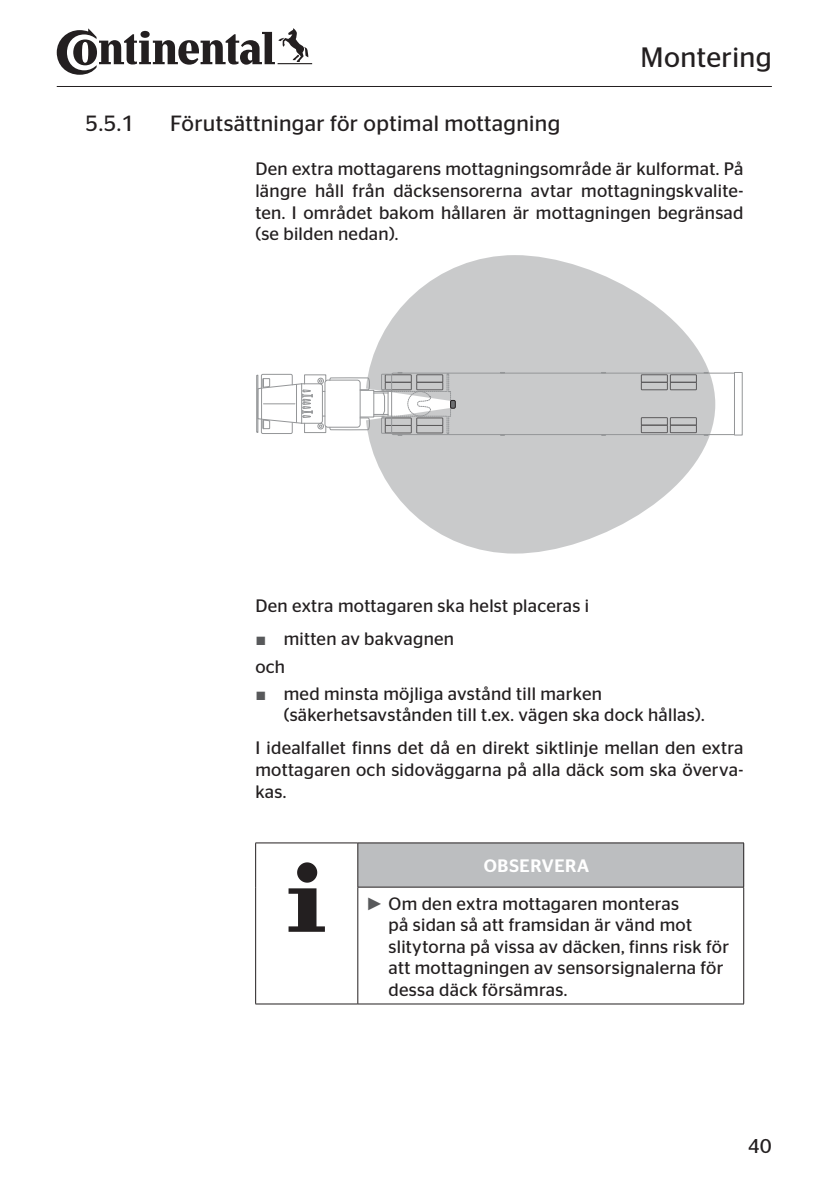
<style>
.page{position:relative;width:840px;height:1191px;background:#fff}
.page>*{position:absolute;margin:0;border:0;box-sizing:border-box;transform-origin:0 0}
.t1{font:28px "Continental Stag Sans";letter-spacing:.015em;color:#231f20}
.t2{font:22px "Continental Stag Sans";letter-spacing:.015em;color:#231f20}
.t3{font:20px "Continental Stag Sans";color:#231f20}
.t4{font:18px/21.6px "Continental Stag Sans";letter-spacing:.015em;color:#231f20}
.s1{font-family:"Arial";color:#58595b}
.s2{font-weight:500;color:#fff}
</style>
<div class="page">
<hr style="left:57px;top:86px;width:714px;height:1px;background:#231f20">
<svg style="left:57px;top:28px;width:255px;height:47px"></svg>
<svg style="left:368px;top:255px;width:342px;height:298px;fill:#c9cacb"></svg>
<div style="left:733px;top:372px;width:9px;height:63px;border:1px solid #949698"></div>
<div style="left:256px;top:375px;width:2px;height:58px;border:1px solid #949698"></div>
<svg style="left:257px;top:372px;width:477px;height:63px"></svg>
<div style="left:357px;top:843px;width:386px;height:44px;background:#bcbec0"></div>
<hr style="left:255px;top:1003px;width:102px;height:1px;background:#231f20">
<hr style="left:255px;top:842px;width:102px;height:1px;background:#231f20">
<hr style="left:255px;top:843px;width:1px;height:44px;background:#231f20">
<hr style="left:255px;top:887px;width:1px;height:116px;background:#231f20">
<hr style="left:357px;top:887px;width:1px;height:116px;background:#231f20">
<hr style="left:743px;top:887px;width:1px;height:116px;background:#231f20">
<hr style="left:357px;top:1003px;width:386px;height:1px;background:#231f20">
<hr style="left:357px;top:842px;width:386px;height:1px;background:#231f20">
<hr style="left:357px;top:843px;width:1px;height:44px;background:#231f20">
<hr style="left:743px;top:843px;width:1px;height:44px;background:#231f20">
<hr style="left:357px;top:886px;width:386px;height:1px;background:#231f20">
<svg style="left:297px;top:862px;width:20px;height:20px"></svg>
<svg style="left:288px;top:888px;width:37px;height:43px"></svg>
<h1 class="t1" style="left:640px;top:41px;width:133px">Montering</h1>
<p class="t2" style="left:85px;top:111px;width:51px">5.5.1</p>
<p class="t2" style="left:170px;top:111px;width:391px">Förutsättningar för optimal mottagning</p>
<p class="t4" style="left:255px;top:158px;width:489px;text-align:justify">Den extra mottagarens mottagningsområde är kulformat. På längre håll från däcksensorerna avtar mottagningskvalite&shy;ten. I området bakom hållaren är mottagningen begränsad (se bilden nedan).</p>
<p class="t4" style="left:255px;top:595px;width:335px">Den extra mottagaren ska helst placeras i</p>
<p class="t4" style="left:255px;top:625px;width:200px;line-height:27.2px"><span class="s1">■</span> mitten av bakvagnen och</p>
<p class="t4" style="left:283px;top:682px;width:422px;text-indent:-28px"><span class="s1">■</span> med minsta möjliga avstånd till marken (säkerhetsavstånden till t.ex. vägen ska dock hållas).</p>
<p class="t4" style="left:255px;top:737px;width:489px;text-align:justify">I idealfallet finns det då en direkt siktlinje mellan den extra mottagaren och sidoväggarna på alla däck som ska överva&shy;kas.</p>
<p class="t4" style="left:365px;top:847px;width:315px;line-height:37.2px;text-indent:118px"><span class="s2">OBSERVERA<br></span><span class="s1">►</span> Om den extra mottagaren monteras</p>
<p class="t4" style="left:388px;top:914px;width:342px">på sidan så att framsidan är vänd mot slitytorna på vissa av däcken, finns risk för att mottagningen av sensorsignalerna för dessa däck försämras.</p>
<p class="t3" style="left:747px;top:1134px;width:25px">40</p>
</div>
